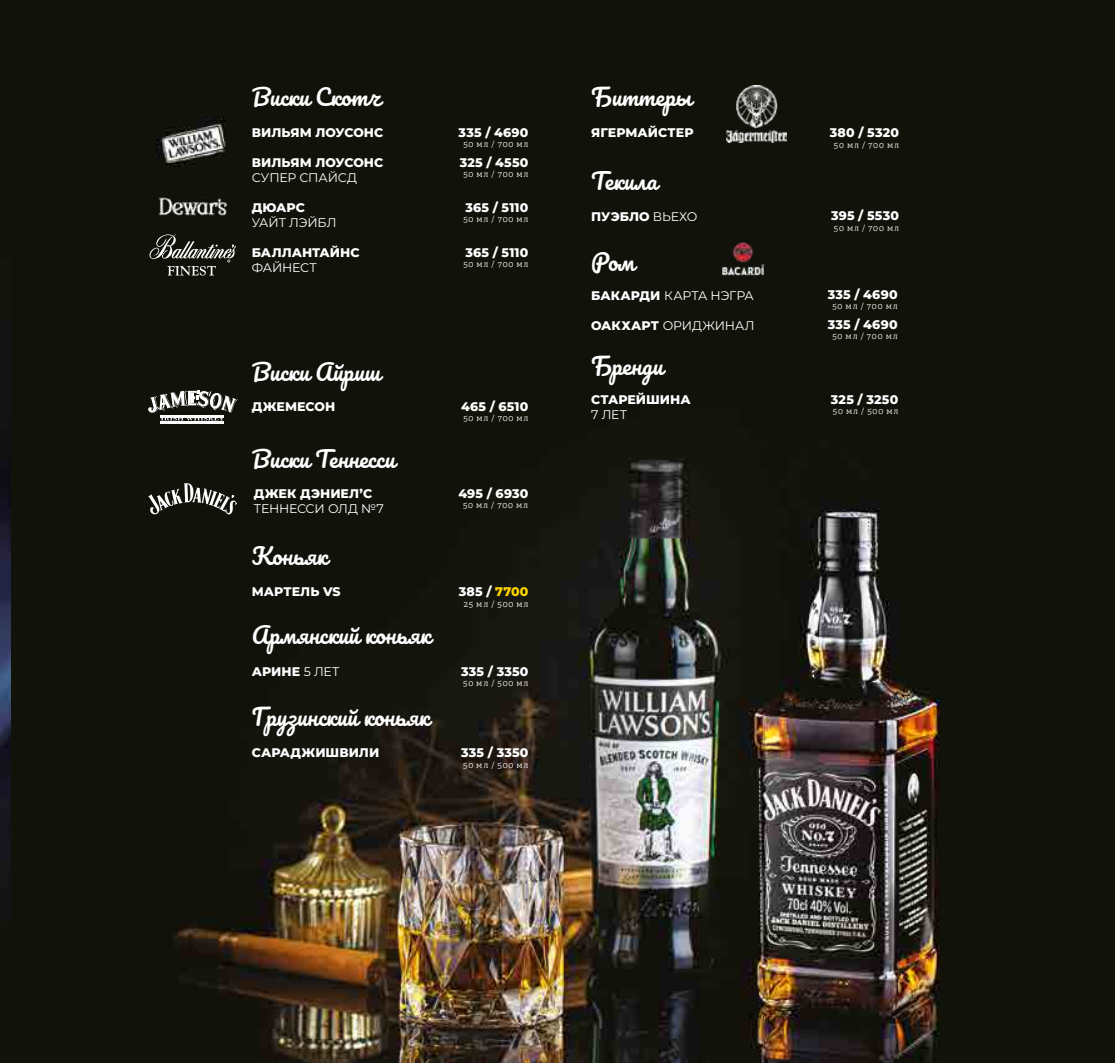
<style>
.page{position:relative;width:1115px;height:1063px;background:#fff}
.page>*{position:absolute;margin:0;border:0;box-sizing:border-box;transform-origin:0 0}
.t1{font:22.5px "Pacifico";color:#fff}
.t2{font:800 12.5px "Montserrat";letter-spacing:.01em;color:#fff}
.t3{font:12.5px "Montserrat";letter-spacing:-.015em;color:#fff}
.t4{font:300 8.75px "Adelle Cyrillic";letter-spacing:.095em;color:#fff}
.s1{font-weight:400}
.s2{color:#ffd500}
.s3{font-weight:800}
</style>
<div class="page">
<img style="left:10px;top:0;width:1104px;height:1063px">
<svg style="left:148px;top:483px;width:89px;height:32px;background:#4a4b45"></svg>
<img style="left:156px;top:118px;width:73px;height:49px">
<svg style="left:149px;top:234px;width:87px;height:42px;background:#3d3e37"></svg>
<svg style="left:148px;top:391px;width:90px;height:29px"></svg>
<hr style="left:161px;top:416px;width:63px;height:2px;background:#fff">
<hr style="left:161px;top:422px;width:63px;height:2px;background:#fff">
<img style="left:712px;top:232px;width:60px;height:51px">
<img style="left:726px;top:86px;width:60px;height:56px">
<img style="left:152px;top:198px;width:81px;height:19px">
<img style="left:0;top:0;width:10px;height:1063px">
<h1 class="t1" style="left:252px;top:85px;width:130px">Виски Скотч</h1>
<p class="t2" style="left:252px;top:124px;width:133px">ВИЛЬЯМ ЛОУСОНС</p>
<p class="t2" style="left:252px;top:154px;width:133px">ВИЛЬЯМ ЛОУСОНС</p>
<p class="t3" style="left:252px;top:169px;width:107px">СУПЕР СПАЙСД</p>
<p class="t2" style="left:252px;top:199px;width:55px">ДЮАРС</p>
<p class="t3" style="left:252px;top:214px;width:86px">УАЙТ ЛЭЙБЛ</p>
<p class="t2" style="left:252px;top:244px;width:109px">БАЛЛАНТАЙНС</p>
<p class="t3" style="left:252px;top:259px;width:66px">ФАЙНЕСТ</p>
<p class="t2" style="left:458px;top:124px;width:71px">335 / 4690</p>
<p class="t2" style="left:459px;top:154px;width:70px">325 / 4550</p>
<p class="t2" style="left:465px;top:199px;width:65px">365 / 5110</p>
<p class="t2" style="left:465px;top:244px;width:65px">365 / 5110</p>
<p class="t4" style="left:463px;top:138px;width:67px">50 мл / 700 мл</p>
<p class="t4" style="left:463px;top:168px;width:67px">50 мл / 700 мл</p>
<p class="t4" style="left:463px;top:213px;width:67px">50 мл / 700 мл</p>
<p class="t4" style="left:463px;top:258px;width:67px">50 мл / 700 мл</p>
<h1 class="t1" style="left:252px;top:360px;width:130px">Виски Айриш</h1>
<p class="t2" style="left:252px;top:398px;width:85px">ДЖЕМЕСОН</p>
<p class="t2" style="left:461px;top:398px;width:69px">465 / 6510</p>
<p class="t4" style="left:463px;top:413px;width:67px">50 мл / 700 мл</p>
<h1 class="t1" style="left:252px;top:447px;width:145px">Виски Теннесси</h1>
<p class="t2" style="left:254px;top:485px;width:120px">ДЖЕК ДЭНИЕЛ’С</p>
<p class="t3" style="left:254px;top:500px;width:131px">ТЕННЕССИ ОЛД №7</p>
<p class="t2" style="left:458px;top:485px;width:72px">495 / 6930</p>
<p class="t4" style="left:463px;top:499px;width:67px">50 мл / 700 мл</p>
<h1 class="t1" style="left:252px;top:544px;width:77px">Коньяк</h1>
<p class="t2" style="left:252px;top:583px;width:90px">МАРТЕЛЬ VS</p>
<h1 class="t1" style="left:252px;top:623px;width:181px">Армянский коньяк</h1>
<p class="t2" style="left:252px;top:663px;width:89px">АРИНЕ <span class="s1">5 ЛЕТ</span></p>
<h1 class="t1" style="left:252px;top:705px;width:179px">Грузинский коньяк</h1>
<p class="t2" style="left:252px;top:744px;width:129px">САРАДЖИШВИЛИ</p>
<p class="t2" style="left:459px;top:583px;width:71px">385 / <span class="s2">7700</span></p>
<p class="t4" style="left:464px;top:599px;width:66px">25 мл / 500 мл</p>
<p class="t2" style="left:461px;top:663px;width:69px">335 / 3350</p>
<p class="t4" style="left:463px;top:678px;width:67px">50 мл / 500 мл</p>
<p class="t2" style="left:461px;top:744px;width:69px">335 / 3350</p>
<p class="t4" style="left:463px;top:760px;width:67px">50 мл / 500 мл</p>
<h1 class="t1" style="left:591px;top:85px;width:102px">Биттеры</h1>
<p class="t2" style="left:591px;top:124px;width:104px">ЯГЕРМАЙСТЕР</p>
<p class="t2" style="left:829px;top:124px;width:71px">380 / 5320</p>
<p class="t4" style="left:833px;top:140px;width:67px">50 мл / 700 мл</p>
<h1 class="t1" style="left:591px;top:170px;width:68px">Текила</h1>
<p class="t2" style="left:591px;top:208px;width:108px">ПУЭБЛО <span class="s1">ВЬЕХО</span></p>
<p class="t2" style="left:831px;top:207px;width:70px">395 / 5530</p>
<h1 class="t1" style="left:591px;top:250px;width:45px">Ром</h1>
<p class="t3" style="left:591px;top:287px;width:164px"><span class="s3">БАКАРДИ</span> КАРТА НЭГРА</p>
<p class="t3" style="left:591px;top:317px;width:165px"><span class="s3">ОАКХАРТ</span> ОРИДЖИНАЛ</p>
<h1 class="t1" style="left:591px;top:354px;width:73px">Бренди</h1>
<p class="t2" style="left:591px;top:391px;width:101px">СТАРЕЙШИНА</p>
<p class="t3" style="left:591px;top:406px;width:38px">7 ЛЕТ</p>
<p class="t4" style="left:833px;top:222px;width:67px">50 мл / 700 мл</p>
<p class="t2" style="left:827px;top:286px;width:71px">335 / 4690</p>
<p class="t2" style="left:827px;top:316px;width:71px">335 / 4690</p>
<p class="t4" style="left:832px;top:301px;width:67px">50 мл / 700 мл</p>
<p class="t4" style="left:832px;top:331px;width:67px">50 мл / 700 мл</p>
<p class="t2" style="left:830px;top:391px;width:69px">325 / 3250</p>
<p class="t4" style="left:833px;top:406px;width:67px">50 мл / 500 мл</p>
</div>
